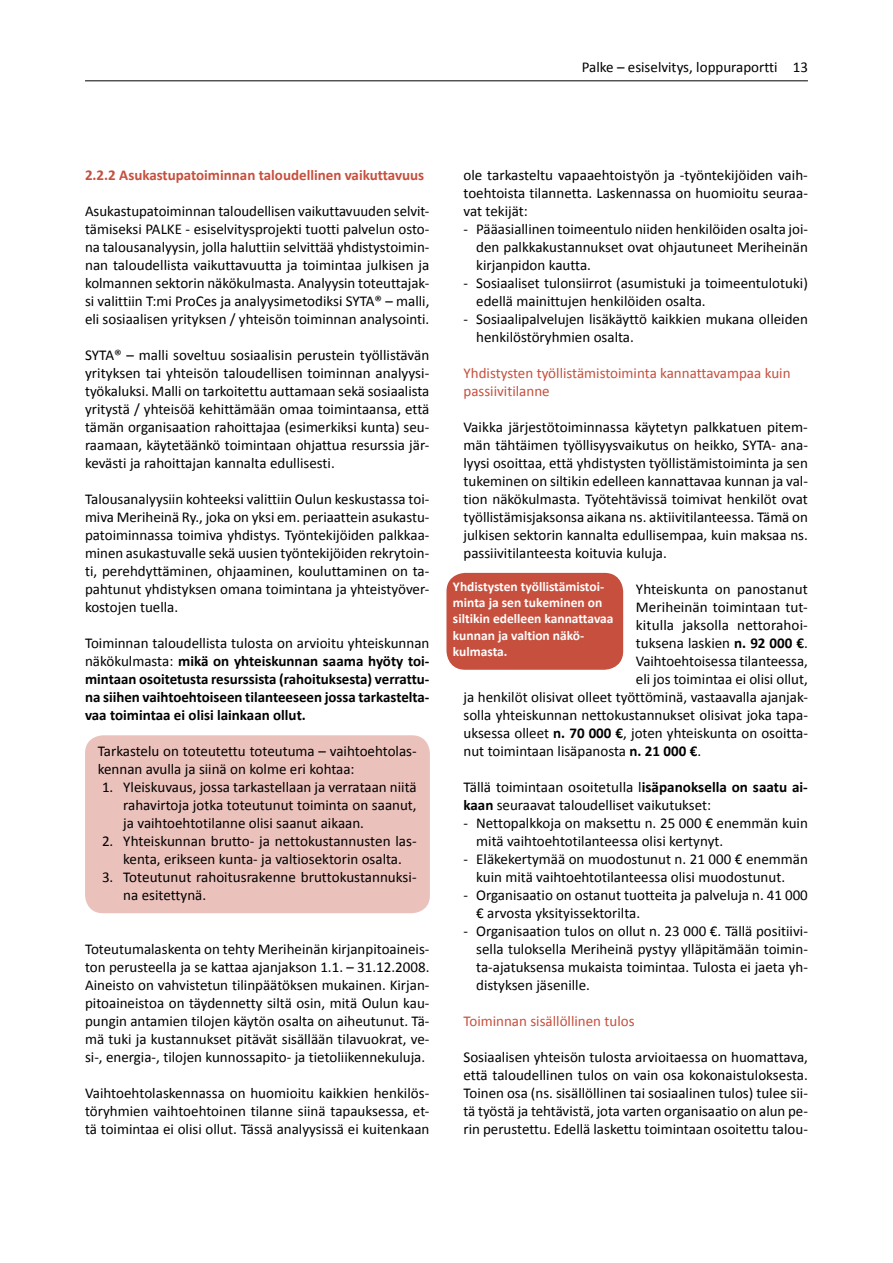
<style>
.page{position:relative;width:893px;height:1263px;background:#fff}
.page>*{position:absolute;margin:0;border:0;box-sizing:border-box;transform-origin:0 0}
.t1{font:15px/18px "Calibri";color:#000;text-align:justify}
.t2{font:700 15px/18px "Calibri";color:#000;text-align:justify}
.t3{font:15px/18px "Calibri";color:#c64f3d}
.t4{font:700 15px "Calibri";color:#c64f3d}
.t5{font:700 13.5px/16.2px "Calibri";color:#fff}
.s1{font-weight:400}
.s2{font-weight:700}
</style>
<div class="page">
<hr style="left:85px;top:80px;width:723px;height:1px;background:#000">
<div style="left:447px;top:574px;width:175px;height:95px;background:#c64f3d;border-radius:18px"></div>
<div style="left:446px;top:573px;width:177px;height:97px;border:2px solid #c64f3d;border-radius:18px"></div>
<div style="left:85px;top:735px;width:345px;height:178px;background:#ebc1bb;border-radius:18px"></div>
<p class="t1" style="left:582px;top:57px;width:228px">Palke – esiselvitys, loppuraportti 13</p>
<p class="t4" style="left:85px;top:166px;width:341px">2.2.2 Asukastupatoiminnan taloudellinen vaikuttavuus</p>
<p class="t1" style="left:85px;top:201px;width:346px">Asukastupatoiminnan taloudellisen vaikuttavuuden selvit&shy;tämiseksi PALKE - esiselvitysprojekti tuotti palvelun osto&shy;na talousanalyysin, jolla haluttiin selvittää yhdistystoimin&shy;nan taloudellista vaikuttavuutta ja toimintaa julkisen ja kolmannen sektorin näkökulmasta. Analyysin toteuttajak&shy;si valittiin T:mi ProCes ja analyysimetodiksi SYTA® – malli, eli sosiaalisen yrityksen / yhteisön toiminnan analysointi.</p>
<p class="t1" style="left:85px;top:345px;width:346px">SYTA® – malli soveltuu sosiaalisin perustein työllistävän yrityksen tai yhteisön taloudellisen toiminnan analyysi&shy;työkaluksi. Malli on tarkoitettu auttamaan sekä sosiaalista yritystä / yhteisöä kehittämään omaa toimintaansa, että tämän organisaation rahoittajaa (esimerkiksi kunta) seu&shy;raamaan, käytetäänkö toimintaan ohjattua resurssia jär&shy;kevästi ja rahoittajan kannalta edullisesti.</p>
<p class="t1" style="left:85px;top:489px;width:346px">Talousanalyysiin kohteeksi valittiin Oulun keskustassa toi&shy;miva Meriheinä Ry., joka on yksi em. periaattein asukastu&shy;patoiminnassa toimiva yhdistys. Työntekijöiden palkkaa&shy;minen asukastuvalle sekä uusien työntekijöiden rekrytoin&shy;ti, perehdyttäminen, ohjaaminen, kouluttaminen on ta&shy;pahtunut yhdistyksen omana toimintana ja yhteistyöver&shy;kostojen tuella.</p>
<p class="t2" style="left:85px;top:633px;width:346px"><span class="s1">Toiminnan taloudellista tulosta on arvioitu yhteiskunnan näkökulmasta:</span> mikä on yhteiskunnan saama hyöty toi&shy;mintaan osoitetusta resurssista (rahoituksesta) verrattu&shy;na siihen vaihtoehtoiseen tilanteeseen jossa tarkastelta&shy;vaa toimintaa ei olisi lainkaan ollut.</p>
<p class="t1" style="left:98px;top:741px;width:320px">Tarkastelu on toteutettu toteutuma – vaihtoehtolas&shy;kennan avulla ja siinä on kolme eri kohtaa:</p>
<p class="t1" style="left:123px;top:777px;width:295px;text-indent:-21px">1. Yleiskuvaus, jossa tarkastellaan ja verrataan niitä rahavirtoja jotka toteutunut toiminta on saanut, ja vaihtoehtotilanne olisi saanut aikaan.</p>
<p class="t1" style="left:102px;top:831px;width:316px;text-align:center">2. Yhteiskunnan brutto- ja nettokustannusten las&shy;kenta, erikseen kunta- ja valtiosektorin osalta.</p>
<p class="t1" style="left:123px;top:867px;width:295px;text-indent:-21px">3. Toteutunut rahoitusrakenne bruttokustannuksi&shy;na esitettynä.</p>
<p class="t1" style="left:85px;top:939px;width:346px">Toteutumalaskenta on tehty Meriheinän kirjanpitoaineis&shy;ton perusteella ja se kattaa ajanjakson 1.1. – 31.12.2008.<br>Aineisto on vahvistetun tilinpäätöksen mukainen. Kirjan&shy;pitoaineistoa on täydennetty siltä osin, mitä Oulun kau&shy;pungin antamien tilojen käytön osalta on aiheutunut. Tä&shy;mä tuki ja kustannukset pitävät sisällään tilavuokrat, ve&shy;si-, energia-, tilojen kunnossapito- ja tietoliikennekuluja.</p>
<p class="t1" style="left:85px;top:1083px;width:346px">Vaihtoehtolaskennassa on huomioitu kaikkien henkilös&shy;töryhmien vaihtoehtoinen tilanne siinä tapauksessa, et&shy;tä toimintaa ei olisi ollut. Tässä analyysissä ei kuitenkaan</p>
<p class="t1" style="left:463px;top:165px;width:346px">ole tarkasteltu vapaaehtoistyön ja -työntekijöiden vaih&shy;toehtoista tilannetta. Laskennassa on huomioitu seuraa&shy;vat tekijät:</p>
<p class="t1" style="left:476px;top:219px;width:333px;text-indent:-13px">- Pääasiallinen toimeentulo niiden henkilöiden osalta joi&shy;den palkkakustannukset ovat ohjautuneet Meriheinän kirjanpidon kautta.</p>
<p class="t1" style="left:476px;top:273px;width:333px;text-indent:-13px">- Sosiaaliset tulonsiirrot (asumistuki ja toimeentulotuki) edellä mainittujen henkilöiden osalta.</p>
<p class="t1" style="left:476px;top:309px;width:333px;text-indent:-13px">- Sosiaalipalvelujen lisäkäyttö kaikkien mukana olleiden henkilöstöryhmien osalta.</p>
<p class="t3" style="left:463px;top:363px;width:329px">Yhdistysten työllistämistoiminta kannattavampaa kuin passiivitilanne</p>
<p class="t1" style="left:463px;top:417px;width:346px">Vaikka järjestötoiminnassa käytetyn palkkatuen pitem&shy;män tähtäimen työllisyysvaikutus on heikko, SYTA- ana&shy;lyysi osoittaa, että yhdistysten työllistämistoiminta ja sen tukeminen on siltikin edelleen kannattavaa kunnan ja val&shy;tion näkökulmasta. Työtehtävissä toimivat henkilöt ovat työllistämisjaksonsa aikana ns. aktiivitilanteessa. Tämä on julkisen sektorin kannalta edullisempaa, kuin maksaa ns. passiivitilanteesta koituvia kuluja.</p>
<p class="t1" style="left:636px;top:579px;width:173px">Yhteiskunta on panostanut</p>
<p class="t1" style="left:636px;top:597px;width:173px">Meriheinän toimintaan tut-</p>
<p class="t1" style="left:636px;top:615px;width:173px">kitulla jaksolla nettorahoi-</p>
<p class="t1" style="left:636px;top:633px;width:173px">tuksena laskien <span class="s2">n. 92 000 €</span>.</p>
<p class="t1" style="left:636px;top:651px;width:173px">Vaihtoehtoisessa tilanteessa,</p>
<p class="t1" style="left:636px;top:669px;width:173px">eli jos toimintaa ei olisi ollut,</p>
<p class="t1" style="left:463px;top:687px;width:346px">ja henkilöt olisivat olleet työttöminä, vastaavalla ajanjak-</p>
<p class="t1" style="left:463px;top:705px;width:346px">solla yhteiskunnan nettokustannukset olisivat joka tapa-</p>
<p class="t1" style="left:463px;top:723px;width:346px">uksessa olleet <span class="s2">n. 70 000 €</span>, joten yhteiskunta on osoitta-</p>
<p class="t1" style="left:463px;top:741px;width:239px">nut toimintaan lisäpanosta <span class="s2">n. 21 000 €</span>.</p>
<p class="t1" style="left:463px;top:777px;width:346px">Tällä toimintaan osoitetulla l<span class="s2">isäpanoksella on saatu ai&shy;kaan</span> seuraavat taloudelliset vaikutukset:</p>
<p class="t1" style="left:476px;top:813px;width:333px;text-indent:-13px">- Nettopalkkoja on maksettu n. 25 000 € enemmän kuin mitä vaihtoehtotilanteessa olisi kertynyt.</p>
<p class="t1" style="left:476px;top:849px;width:333px;text-indent:-13px">- Eläkekertymää on muodostunut n. 21 000 € enemmän kuin mitä vaihtoehtotilanteessa olisi muodostunut.</p>
<p class="t1" style="left:476px;top:885px;width:333px;text-indent:-13px">- Organisaatio on ostanut tuotteita ja palveluja n. 41 000 € arvosta yksityissektorilta.</p>
<p class="t1" style="left:476px;top:921px;width:333px;text-indent:-13px">- Organisaation tulos on ollut n. 23 000 €. Tällä positiivi&shy;sella tuloksella Meriheinä pystyy ylläpitämään toimin&shy;ta-ajatuksensa mukaista toimintaa. Tulosta ei jaeta yh&shy;distyksen jäsenille.</p>
<p class="t3" style="left:463px;top:1011px;width:173px">Toiminnan sisällöllinen tulos</p>
<p class="t1" style="left:463px;top:1047px;width:346px">Sosiaalisen yhteisön tulosta arvioitaessa on huomattava, että taloudellinen tulos on vain osa kokonaistuloksesta.<br>Toinen osa (ns. sisällöllinen tai sosiaalinen tulos) tulee sii&shy;tä työstä ja tehtävistä, jota varten organisaatio on alun pe&shy;rin perustettu. Edellä laskettu toimintaan osoitettu talou-</p>
<p class="t5" style="left:453px;top:578px;width:162px">Yhdistysten työllistämistoi&shy;minta ja sen tukeminen on siltikin edelleen kannattavaa kunnan ja valtion näkö&shy;kulmasta.</p>
</div>
